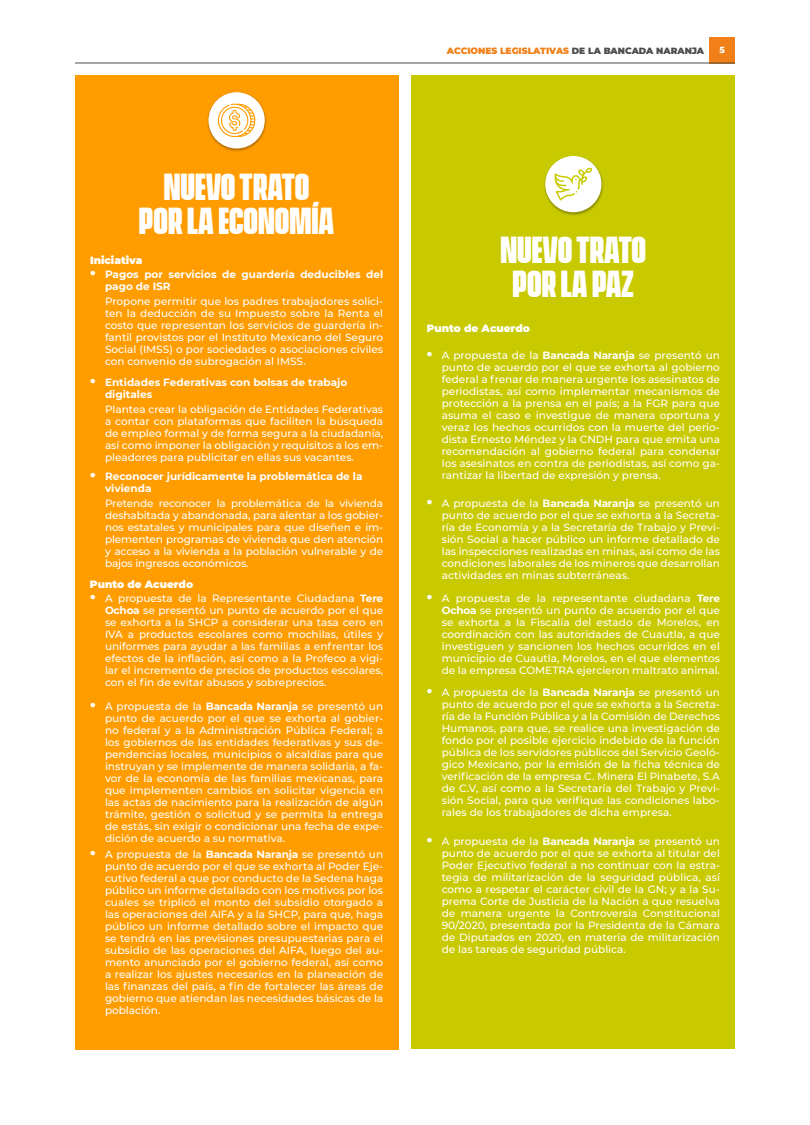
<style>
.page{position:relative;width:810px;height:1125px;background:#fff}
.page>*{position:absolute;margin:0;border:0;box-sizing:border-box;transform-origin:0 0}
.t1{font:700 33.75px/34.5px "Vanguard CF Extra";color:#fff;text-align:center}
.t2{font:500 10.5px/12px "Montserrat";color:#fff;text-align:justify}
.t3{font:700 10.5px/12px "Montserrat";color:#fff}
.t4{font:900 10.5px "Montserrat";color:#fff}
.t5{font:900 9px "Montserrat";color:#f08017}
.t6{font:800 9px "Montserrat";color:#fff}
.s1{color:#4d4d4d}
.s2{font-weight:900;font-size:13.5px}
.s3{font-weight:700}
</style>
<div class="page">
<div style="left:75px;top:75px;width:323px;height:975px;background:#ff9c00"></div>
<div style="left:412px;top:75px;width:323px;height:973px;background:#c9c900"></div>
<div style="left:710px;top:37px;width:25px;height:26px;background:#f08017"></div>
<hr style="left:75px;top:63px;width:660px;height:1px;background:#4d4d4d">
<div style="left:544px;top:156px;width:60px;height:60px;background:#000;opacity:.3"></div>
<div style="left:545px;top:156px;width:57px;height:56px;background:#fff;border-radius:50%"></div>
<svg style="left:555px;top:167px;width:37px;height:34px"></svg>
<div style="left:207px;top:92px;width:60px;height:60px;background:#000;opacity:.3"></div>
<div style="left:208px;top:92px;width:57px;height:56px;background:#fff;border-radius:50%"></div>
<svg style="left:217px;top:104px;width:39px;height:34px"></svg>
<p class="t5" style="left:447px;top:44px;width:259px">ACCIONES LEGISLATIVAS <span class="s1">DE LA BANCADA NARANJA</span></p>
<p class="t6" style="left:720px;top:43px;width:7px">5</p>
<h1 class="t1" style="left:139px;top:172px;width:197px">NUEVO TRATO<br>POR LA ECONOMÍA</h1>
<p class="t4" style="left:90px;top:252px;width:54px">Iniciativa</p>
<p class="t3" style="left:105px;top:267px;width:280px;text-indent:-15px"><span class="s2">•</span> Pagos por servicios de guardería deducibles del pago de ISR</p>
<p class="t2" style="left:105px;top:294px;width:280px">Propone permitir que los padres trabajadores solici&shy;ten la deducción de su Impuesto sobre la Renta el costo que representan los servicios de guardería in&shy;fantil provistos por el Instituto Mexicano del Seguro Social (IMSS) o por sociedades o asociaciones civiles con convenio de subrogación al IMSS.</p>
<p class="t3" style="left:105px;top:375px;width:244px;text-indent:-15px"><span class="s2">•</span> Entidades Federativas con bolsas de trabajo digitales</p>
<p class="t2" style="left:105px;top:402px;width:280px">Plantea crear la obligación de Entidades Federativas a contar con plataformas que faciliten la búsqueda de empleo formal y de forma segura a la ciudadanía, así como imponer la obligación y requisitos a los em&shy;pleadores para publicitar en ellas sus vacantes.</p>
<p class="t3" style="left:105px;top:470px;width:259px;text-indent:-15px"><span class="s2">•</span> Reconocer jurídicamente la problemática de la vivienda</p>
<p class="t2" style="left:105px;top:497px;width:280px">Pretende reconocer la problemática de la vivienda deshabitada y abandonada, para alentar a los gobier&shy;nos estatales y municipales para que diseñen e im&shy;plementen programas de vivienda que den atención y acceso a la vivienda a la población vulnerable y de bajos ingresos económicos.</p>
<p class="t4" style="left:90px;top:576px;width:105px">Punto de Acuerdo</p>
<p class="t2" style="left:105px;top:591px;width:280px;text-indent:-15px"><span class="s2">•</span> A propuesta de la Representante Ciudadana <span class="s3">Tere Ochoa</span> se presentó un punto de acuerdo por el que se exhorta a la SHCP a considerar una tasa cero en IVA a productos escolares como mochilas, útiles y uniformes para ayudar a las familias a enfrentar los efectos de la inflación, así como a la Profeco a vigi&shy;lar el incremento de precios de productos escolares, con el fin de evitar abusos y sobreprecios.</p>
<p class="t2" style="left:105px;top:699px;width:280px;text-indent:-15px"><span class="s2">•</span> A propuesta de la <span class="s3">Bancada Naranja</span> se presentó un punto de acuerdo por el que se exhorta al gobier&shy;no federal y a la Administración Pública Federal; a los gobiernos de las entidades federativas y sus de&shy;pendencias locales, municipios o alcaldías para que instruyan y se implemente de manera solidaria, a fa&shy;vor de la economía de las familias mexicanas, para que implementen cambios en solicitar vigencia en las actas de nacimiento para la realización de algún trámite, gestión o solicitud y se permita la entrega de estás, sin exigir o condicionar una fecha de expe&shy;dición de acuerdo a su normativa.</p>
<p class="t2" style="left:105px;top:848px;width:280px;text-indent:-15px"><span class="s2">•</span> A propuesta de la <span class="s3">Bancada Naranja</span> se presentó un punto de acuerdo por el que se exhorta al Poder Eje&shy;cutivo federal a que por conducto de la Sedena haga público un informe detallado con los motivos por los cuales se triplicó el monto del subsidio otorgado a las operaciones del AIFA y a la SHCP, para que, haga público un informe detallado sobre el impacto que se tendrá en las previsiones presupuestarias para el subsidio de las operaciones del AIFA, luego del au&shy;mento anunciado por el gobierno federal, así como a realizar los ajustes necesarios en la planeación de las finanzas del país, a fin de fortalecer las áreas de gobierno que atiendan las necesidades básicas de la población.</p>
<h1 class="t1" style="left:501px;top:235px;width:147px">NUEVO TRATO<br>POR LA PAZ</h1>
<p class="t4" style="left:427px;top:320px;width:105px">Punto de Acuerdo</p>
<p class="t2" style="left:442px;top:348px;width:280px;text-indent:-15px"><span class="s2">•</span> A propuesta de la <span class="s3">Bancada Naranja</span> se presentó un punto de acuerdo por el que se exhorta al gobierno federal a frenar de manera urgente los asesinatos de periodistas, así como implementar mecanismos de protección a la prensa en el país; a la FGR para que asuma el caso e investigue de manera oportuna y veraz los hechos ocurridos con la muerte del perio&shy;dista Ernesto Méndez y la CNDH para que emita una recomendación al gobierno federal para condenar los asesinatos en contra de periodistas, así como ga&shy;rantizar la libertad de expresión y prensa.</p>
<p class="t2" style="left:442px;top:497px;width:280px;text-indent:-15px"><span class="s2">•</span> A propuesta de la <span class="s3">Bancada Naranja</span> se presentó un punto de acuerdo por el que se exhorta a la Secreta&shy;ría de Economía y a la Secretaría de Trabajo y Previ&shy;sión Social a hacer público un informe detallado de las inspecciones realizadas en minas, así como de las condiciones laborales de los mineros que desarrollan actividades en minas subterráneas.</p>
<p class="t2" style="left:442px;top:591px;width:280px;text-indent:-15px"><span class="s2">•</span> A propuesta de la representante ciudadana <span class="s3">Tere Ochoa</span> se presentó un punto de acuerdo por el que se exhorta a la Fiscalía del estado de Morelos, en coordinación con las autoridades de Cuautla, a que investiguen y sancionen los hechos ocurridos en el municipio de Cuautla, Morelos, en el que elementos de la empresa COMETRA ejercieron maltrato animal.</p>
<p class="t2" style="left:442px;top:686px;width:280px;text-indent:-15px"><span class="s2">•</span> A propuesta de la <span class="s3">Bancada Naranja</span> se presentó un punto de acuerdo por el que se exhorta a la Secreta&shy;ría de la Función Pública y a la Comisión de Derechos Humanos, para que, se realice una investigación de fondo por el posible ejercicio indebido de la función pública de los servidores públicos del Servicio Geoló&shy;gico Mexicano, por la emisión de la ficha técnica de verificación de la empresa C. Minera El Pinabete, S.A de C.V, así como a la Secretaría del Trabajo y Previ&shy;sión Social, para que verifique las condiciones labo&shy;rales de los trabajadores de dicha empresa.</p>
<p class="t2" style="left:442px;top:834px;width:280px;text-indent:-15px"><span class="s2">•</span> A propuesta de la <span class="s3">Bancada Naranja</span> se presentó un punto de acuerdo por el que se exhorta al titular del Poder Ejecutivo federal a no continuar con la estra&shy;tegia de militarización de la seguridad pública, así como a respetar el carácter civil de la GN; y a la Su&shy;prema Corte de Justicia de la Nación a que resuelva de manera urgente la Controversia Constitucional 90/2020, presentada por la Presidenta de la Cámara de Diputados en 2020, en materia de militarización de las tareas de seguridad pública.</p>
</div>
